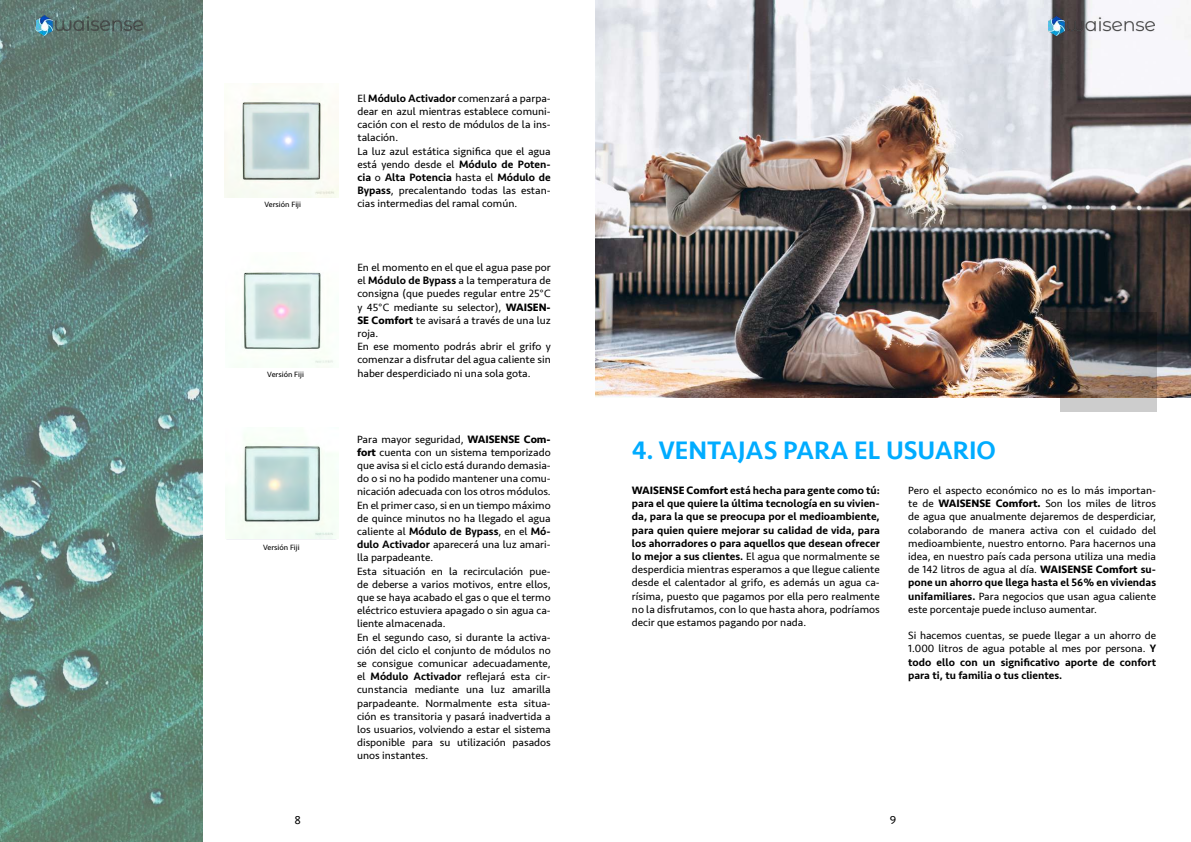
<style>
.page{position:relative;width:1191px;height:842px;background:#fff}
.page>*{position:absolute;margin:0;border:0;box-sizing:border-box;transform-origin:0 0}
.t1{font:500 26px "Seravek";color:#00acff}
.t2{font:12px "Seravek";color:#000}
.t3{font:11px/13.2px "Seravek";color:#000;text-align:justify}
.t4{font:8px "Seravek";color:#000}
.s1{font-weight:500}
.s2{font-weight:700}
</style>
<div class="page">
<img style="left:595px;top:0;width:596px;height:397px">
<img style="left:0;top:0;width:202px;height:842px">
<img style="left:1048px;top:16px;width:106px;height:20px">
<img style="left:37px;top:15px;width:106px;height:21px">
<img style="left:225px;top:83px;width:114px;height:114px">
<div style="left:1059px;top:312px;width:97px;height:100px;background:#000;opacity:.2"></div>
<img style="left:241px;top:272px;width:92px;height:95px">
<img style="left:238px;top:443px;width:97px;height:96px">
<p class="t4" style="left:264px;top:199px;width:38px">Versión Fiji</p>
<p class="t4" style="left:267px;top:368px;width:38px">Versión Fiji</p>
<p class="t4" style="left:263px;top:541px;width:38px">Versión Fiji</p>
<p class="t3" style="left:357px;top:91px;width:195px;text-align:left">El <span class="s1">Módulo Activador</span> comenzará a parpa&shy;dear en azul mientras establece comuni&shy;cación con el resto de módulos de la ins&shy;talación.<br>La luz azul estática significa que el agua está yendo desde el <span class="s1">Módulo de Poten&shy;cia</span> o <span class="s1">Alta Potencia</span> hasta el <span class="s1">Módulo de Bypass</span>, precalentando todas las estan&shy;cias intermedias del ramal común.</p>
<p class="t3" style="left:357px;top:261px;width:195px;text-align:left">En el momento en el que el agua pase por el <span class="s1">Módulo de Bypass</span> a la temperatura de consigna (que puedes regular entre 25°C y 45°C mediante su selector), <span class="s2">WAISEN-SE Comfort</span> te avisará a través de una luz roja.<br>En ese momento podrás abrir el grifo y comenzar a disfrutar del agua caliente sin haber desperdiciado ni una sola gota.</p>
<p class="t3" style="left:357px;top:432px;width:195px;text-align:left">Para mayor seguridad, <span class="s2">WAISENSE Com&shy;fort</span> cuenta con un sistema temporizado que avisa si el ciclo está durando demasia&shy;do o si no ha podido mantener una comu&shy;nicación adecuada con los otros módulos.<br>En el primer caso, si en un tiempo máximo de quince minutos no ha llegado el agua caliente al <span class="s1">Módulo de Bypass</span>, en el <span class="s1">Mó&shy;dulo Activador</span> aparecerá una luz amari&shy;lla parpadeante.<br>Esta situación en la recirculación pue&shy;de deberse a varios motivos, entre ellos, que se haya acabado el gas o que el termo eléctrico estuviera apagado o sin agua ca&shy;liente almacenada.<br>En el segundo caso, si durante la activa&shy;ción del ciclo el conjunto de módulos no se consigue comunicar adecuadamente, el <span class="s1">Módulo Activador</span> reflejará esta cir&shy;cunstancia mediante una luz amarilla parpadeante. Normalmente esta situa&shy;ción es transitoria y pasará inadvertida a los usuarios, volviendo a estar el sistema disponible para su utilización pasados unos instantes.</p>
<h1 class="t1" style="left:632px;top:434px;width:365px">4. VENTAJAS PARA EL USUARIO</h1>
<p class="t3" style="left:632px;top:484px;width:249px"><span class="s2">WAISENSE Comfort</span> <span class="s1">está hecha para gente como tú: para el que quiere la última tecnología en su vivien&shy;da, para la que se preocupa por el medioambiente, para quien quiere mejorar su calidad de vida, para los ahorradores o para aquellos que desean ofrecer lo mejor a sus clientes.</span> El agua que normalmente se desperdicia mientras esperamos a que llegue caliente desde el calentador al grifo, es además un agua ca&shy;rísima, puesto que pagamos por ella pero realmente no la disfrutamos, con lo que hasta ahora, podríamos decir que estamos pagando por nada.</p>
<p class="t3" style="left:908px;top:484px;width:249px">Pero el aspecto económico no es lo más importan&shy;te de <span class="s2">WAISENSE Comfort.</span> Son los miles de litros de agua que anualmente dejaremos de desperdiciar, colaborando de manera activa con el cuidado del medioambiente, nuestro entorno. Para hacernos una idea, en nuestro país cada persona utiliza una media de 142 litros de agua al día. <span class="s2">WAISENSE Comfort</span> <span class="s1">su&shy;pone un ahorro que llega hasta el 56% en viviendas unifamiliares.</span> Para negocios que usan agua caliente este porcentaje puede incluso aumentar.</p>
<p class="t3" style="left:908px;top:629px;width:249px">Si hacemos cuentas, se puede llegar a un ahorro de 1.000 litros de agua potable al mes por persona. <span class="s1">Y todo ello con un significativo aporte de confort para ti, tu familia o tus clientes.</span></p>
<p class="t2" style="left:294px;top:811px;width:8px">8</p>
<p class="t2" style="left:890px;top:811px;width:8px">9</p>
</div>
